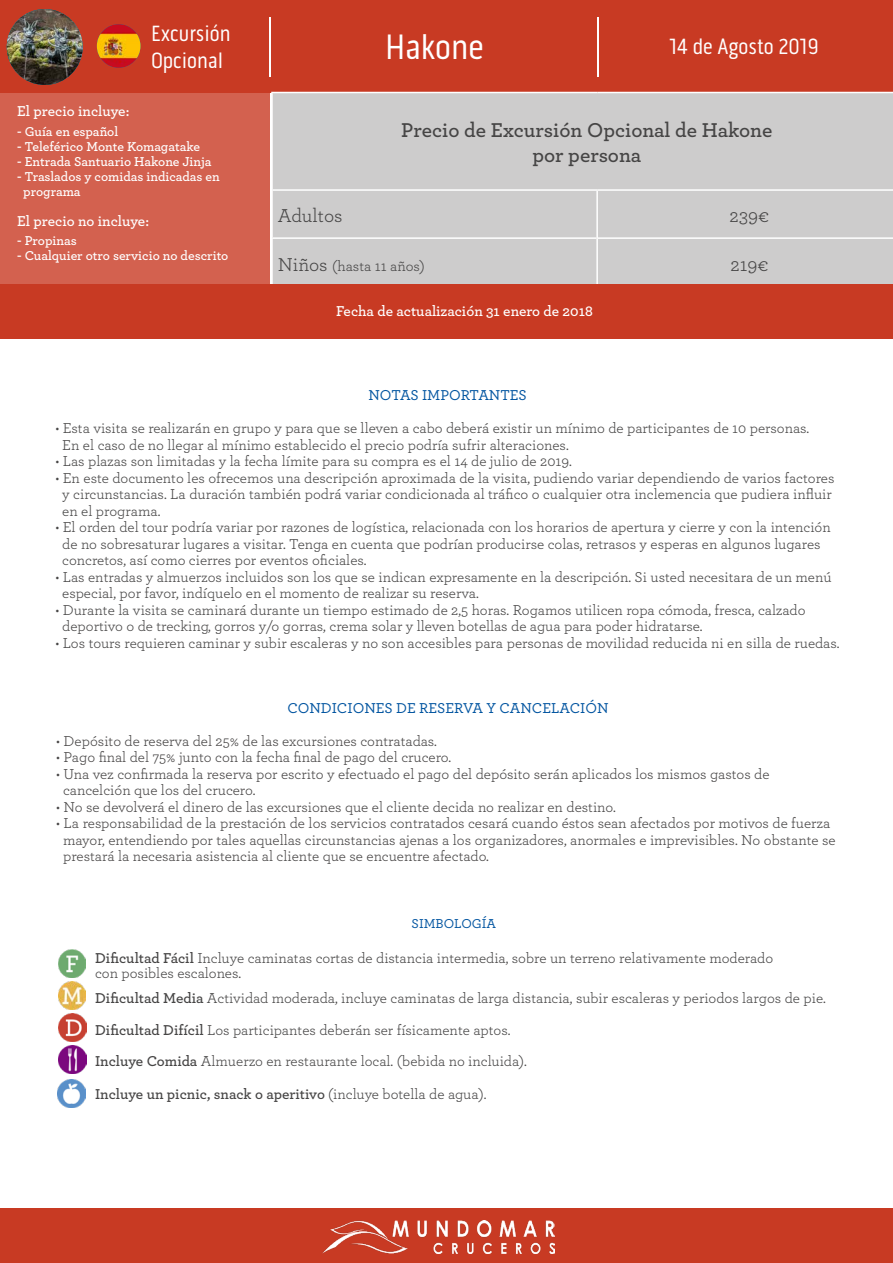
<style>
.page{position:relative;width:893px;height:1263px;background:#fff}
.page>*{position:absolute;margin:0;border:0;box-sizing:border-box;transform-origin:0 0}
.t1{font:36px "Pill Gothic 300 mg";color:#fff}
.t2{font:22.5px/27px "Pill Gothic 300 mg";color:#fff}
.t3{font:600 21px/25.2px "Archer";color:#464545;text-align:center}
.t4{font:19.5px "Archer";color:#464545}
.t5{font:15px/16.5px "Archer";color:#464545}
.t6{font:15px/16.5px "Archer";color:#464444}
.t7{font:600 15px "Archer";color:#fff}
.t8{font:600 15px "Archer";color:#464545}
.t9{font:500 15px "Archer";color:#0154a0}
.t10{font:600 13.5px/15px "Archer";color:#fff}
.t11{font:500 13.5px "Archer";color:#0154a0}
.s1{font-size:19.5px}
.s2{font-weight:600}
.s3{font-weight:400}
</style>
<div class="page">
<div style="left:0;top:0;width:893px;height:92px;background:#c83a23"></div>
<div style="left:273px;top:93px;width:620px;height:191px;background:#cdcccc"></div>
<hr style="left:271px;top:189px;width:326px;height:2px;background:#fff">
<hr style="left:597px;top:189px;width:296px;height:2px;background:#fff">
<hr style="left:271px;top:237px;width:325px;height:2px;background:#fff">
<hr style="left:598px;top:237px;width:295px;height:2px;background:#fff">
<hr style="left:596px;top:191px;width:2px;height:47px;background:#fff">
<hr style="left:596px;top:238px;width:2px;height:50px;background:#fff">
<div style="left:0;top:284px;width:893px;height:55px;background:#c83a23"></div>
<img style="left:58px;top:950px;width:28px;height:27px">
<img style="left:58px;top:982px;width:27px;height:27px">
<img style="left:59px;top:1014px;width:27px;height:27px">
<img style="left:59px;top:1046px;width:27px;height:27px">
<div style="left:0;top:1209px;width:893px;height:54px;background:#c83a23"></div>
<img style="left:323px;top:1220px;width:232px;height:33px">
<div style="left:0;top:92px;width:270px;height:192px;background:#d3614f"></div>
<img style="left:57px;top:1080px;width:28px;height:27px">
<img style="left:97px;top:24px;width:43px;height:44px;border-radius:22px">
<hr style="left:270px;top:17px;width:1px;height:60px;background:#fff">
<hr style="left:597px;top:17px;width:2px;height:60px;background:#fff">
<img style="left:7px;top:9px;width:76px;height:76px;border-radius:38px">
<h2 class="t2" style="left:151px;top:19px;width:81px">Excursión<br>Opcional</h2>
<h1 class="t1" style="left:385px;top:25px;width:100px">Hakone</h1>
<h2 class="t2" style="left:669px;top:33px;width:151px">14 de Agosto 2019</h2>
<p class="t7" style="left:17px;top:100px;width:114px">El precio incluye:</p>
<p class="t10" style="left:17px;top:123px;width:102px">- Guía en español</p>
<p class="t10" style="left:17px;top:138px;width:184px">- Teleférico Monte Komagatake</p>
<p class="t10" style="left:17px;top:153px;width:196px">- Entrada Santuario Hakone Jinja</p>
<p class="t10" style="left:23px;top:168px;width:198px;text-indent:-6px">- Traslados y comidas indicadas en programa</p>
<p class="t7" style="left:17px;top:210px;width:133px">El precio no incluye:</p>
<p class="t10" style="left:17px;top:232px;width:61px">- Propinas</p>
<p class="t10" style="left:17px;top:247px;width:213px">- Cualquier otro servicio no descrito</p>
<h3 class="t3" style="left:401px;top:116px;width:372px">Precio de Excursión Opcional de Hakone por persona</h3>
<h3 class="t4" style="left:278px;top:202px;width:66px">Adultos</h3>
<h3 class="t4" style="left:729px;top:202px;width:41px">239€</h3>
<p class="t5" style="left:278px;top:257px;width:148px"><span class="s1">Niños</span> (hasta 11 años)</p>
<h3 class="t4" style="left:730px;top:251px;width:39px">219€</h3>
<p class="t7" style="left:336px;top:300px;width:258px">Fecha de actualización 31 enero de 2018</p>
<p class="t9" style="left:369px;top:384px;width:160px">NOTAS IMPORTANTES</p>
<p class="t5" style="left:62px;top:419px;width:749px;text-indent:-7px">• Esta visita se realizarán en grupo y para que se lleven a cabo deberá existir un mínimo de participantes de 10 personas.<br>En el caso de no llegar al mínimo establecido el precio podría sufrir alteraciones.</p>
<p class="t5" style="left:55px;top:452px;width:518px">• Las plazas son limitadas y la fecha límite para su compra es el 14 de julio de 2019.</p>
<p class="t5" style="left:62px;top:469px;width:774px;text-indent:-7px">• En este documento les ofrecemos una descripción aproximada de la visita, pudiendo variar dependiendo de varios factores y circunstancias. La duración también podrá variar condicionada al tráfico o cualquier otra inclemencia que pudiera influir en el programa.</p>
<p class="t5" style="left:62px;top:518px;width:770px;text-indent:-7px">• El orden del tour podría variar por razones de logística, relacionada con los horarios de apertura y cierre y con la intención de no sobresaturar lugares a visitar. Tenga en cuenta que podrían producirse colas, retrasos y esperas en algunos lugares concretos, así como cierres por eventos oficiales.</p>
<p class="t5" style="left:62px;top:568px;width:771px;text-indent:-7px">• Las entradas y almuerzos incluidos son los que se indican expresamente en la descripción. Si usted necesitara de un menú especial, por favor, indíquelo en el momento de realizar su reserva.</p>
<p class="t5" style="left:62px;top:601px;width:745px;text-indent:-7px">• Durante la visita se caminará durante un tiempo estimado de 2,5 horas. Rogamos utilicen ropa cómoda, fresca, calzado deportivo o de trecking, gorros y/o gorras, crema solar y lleven botellas de agua para poder hidratarse.</p>
<p class="t5" style="left:55px;top:634px;width:786px">• Los tours requieren caminar y subir escaleras y no son accesibles para personas de movilidad reducida ni en silla de ruedas.</p>
<p class="t9" style="left:287px;top:697px;width:323px">CONDICIONES DE RESERVA Y CANCELACIÓN</p>
<p class="t6" style="left:56px;top:732px;width:382px">• Depósito de reserva del 25% de las excursiones contratadas.</p>
<p class="t6" style="left:56px;top:748px;width:396px">• Pago final del 75% junto con la fecha final de pago del crucero.</p>
<p class="t6" style="left:63px;top:765px;width:708px;text-indent:-7px">• Una vez confirmada la reserva por escrito y efectuado el pago del depósito serán aplicados los mismos gastos de cancelción que los del crucero.</p>
<p class="t6" style="left:56px;top:798px;width:561px">• No se devolverá el dinero de las excursiones que el cliente decida no realizar en destino.</p>
<p class="t6" style="left:63px;top:814px;width:774px;text-indent:-7px">• La responsabilidad de la prestación de los servicios contratados cesará cuando éstos sean afectados por motivos de fuerza mayor, entendiendo por tales aquellas circunstancias ajenas a los organizadores, anormales e imprevisibles. No obstante se prestará la necesaria asistencia al cliente que se encuentre afectado.</p>
<p class="t11" style="left:412px;top:913px;width:86px">SIMBOLOGÍA</p>
<p class="t5" style="left:95px;top:950px;width:680px;line-height:15px"><span class="s2">Dificultad Fácil</span> Incluye caminatas cortas de distancia intermedia, sobre un terreno relativamente moderado con posibles escalones.</p>
<p class="t5" style="left:95px;top:989px;width:732px"><span class="s2">Dificultad Media</span> Actividad moderada, incluye caminatas de larga distancia, subir escaleras y periodos largos de pie.</p>
<p class="t5" style="left:95px;top:1014px;width:433px;line-height:31px"><span class="s2">Dificultad Difícil</span> Los participantes deberán ser físicamente aptos.<br><span class="s2">Incluye Comida</span> Almuerzo en restaurante local. (bebida no incluida).</p>
<p class="t8" style="left:95px;top:1083px;width:393px">Incluye un picnic, snack o aperitivo <span class="s3">(incluye botella de agua).</span></p>
</div>
